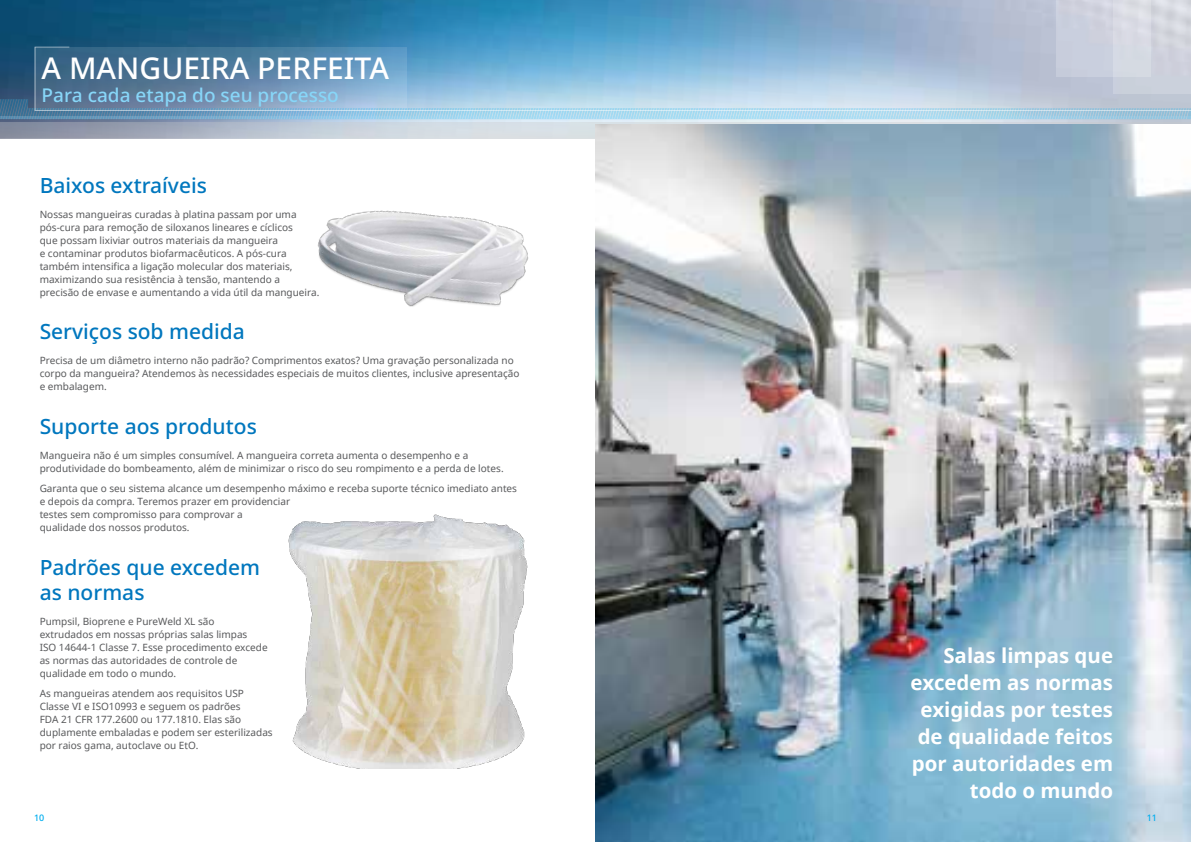
<style>
.page{position:relative;width:1191px;height:842px;background:#fff}
.page>*{position:absolute;margin:0;border:0;box-sizing:border-box;transform-origin:0 0}
.t1{font:500 30px "Noto Sans";color:#fff}
.t2{font:500 21px/25.2px "Noto Sans";color:#0077be}
.t3{font:700 20.4px/26.9px "Noto Sans";color:#fff;text-align:right}
.t4{font:500 19px "Noto Sans";color:#87d6f8}
.t5{font:10px/13px "Noto Sans";color:#58595b}
.t6{font:500 9px "Noto Sans";color:#00aeef}
</style>
<div class="page">
<img style="left:0;top:0;width:1191px;height:122px">
<svg style="left:0;top:122px;width:1191px;height:17px;background:#bac3ce"></svg>
<svg style="left:0;top:99px;width:1191px;height:17px;background:#90bcd5"></svg>
<hr style="left:0;top:116px;width:1191px;height:3px;background:#9ddcf9">
<svg style="left:34px;top:46px;width:1157px;height:65px;background:#8bafcb"></svg>
<img style="left:1056px;top:0;width:57px;height:77px">
<img style="left:1113px;top:0;width:78px;height:94px">
<img style="left:317px;top:210px;width:212px;height:97px">
<img style="left:288px;top:514px;width:240px;height:254px">
<img style="left:595px;top:125px;width:596px;height:717px">
<h1 class="t1" style="left:42px;top:47px;width:349px">A MANGUEIRA PERFEITA</h1>
<h3 class="t4" style="left:42px;top:82px;width:299px">Para cada etapa do seu processo</h3>
<h2 class="t2" style="left:40px;top:173px;width:169px">Baixos extraíveis</h2>
<p class="t5" style="left:40px;top:207px;width:281px">Nossas mangueiras curadas à platina passam por uma pós-cura para remoção de siloxanos lineares e cíclicos<br>que possam lixiviar outros materiais da mangueira<br>e contaminar produtos biofarmacêuticos. A pós-cura também intensifica a ligação molecular dos materiais, maximizando sua resistência à tensão, mantendo a precisão de envase e aumentando a vida útil da mangueira.</p>
<h2 class="t2" style="left:40px;top:320px;width:207px">Serviços sob medida</h2>
<p class="t5" style="left:40px;top:354px;width:481px">Precisa de um diâmetro interno não padrão? Comprimentos exatos? Uma gravação personalizada no corpo da mangueira? Atendemos às necessidades especiais de muitos clientes, inclusive apresentação e embalagem.</p>
<h2 class="t2" style="left:40px;top:415px;width:219px">Suporte aos produtos</h2>
<p class="t5" style="left:40px;top:449px;width:465px">Mangueira não é um simples consumível. A mangueira correta aumenta o desempenho e a produtividade do bombeamento, além de minimizar o risco do seu rompimento e a perda de lotes.</p>
<p class="t5" style="left:40px;top:482px;width:479px">Garanta que o seu sistema alcance um desempenho máximo e receba suporte técnico imediato antes e depois da compra. Teremos prazer em providenciar<br>testes sem compromisso para comprovar a<br>qualidade dos nossos produtos.</p>
<h2 class="t2" style="left:40px;top:555px;width:222px">Padrões que excedem as normas</h2>
<p class="t5" style="left:40px;top:615px;width:229px">Pumpsil, Bioprene e PureWeld XL são extrudados em nossas próprias salas limpas<br>ISO 14644-1 Classe 7. Esse procedimento excede as normas das autoridades de controle de qualidade em todo o mundo.</p>
<p class="t5" style="left:40px;top:687px;width:234px">As mangueiras atendem aos requisitos USP Classe VI e ISO10993 e seguem os padrões<br>FDA 21 CFR 177.2600 ou 177.1810. Elas são duplamente embaladas e podem ser esterilizadas por raios gama, autoclave ou EtO.</p>
<h3 class="t3" style="left:910px;top:642px;width:204px">Salas limpas que excedem as normas exigidas por testes de qualidade feitos por autoridades em todo o mundo</h3>
<p class="t6" style="left:34px;top:811px;width:12px">10</p>
<p class="t6" style="left:1146px;top:811px;width:12px">11</p>
</div>
